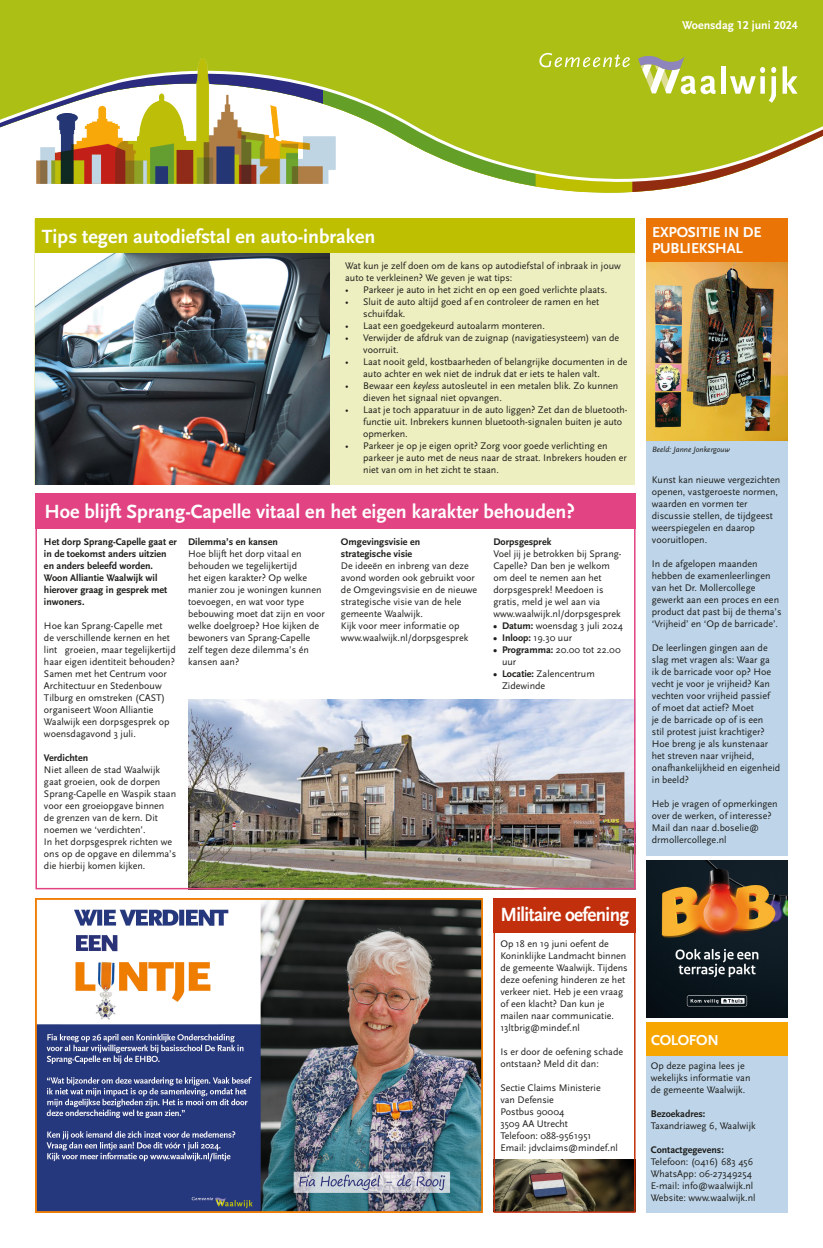
<style>
.page{position:relative;width:823px;height:1248px;background:#fff}
.page>*{position:absolute;margin:0;border:0;box-sizing:border-box;transform-origin:0 0}
.Tekst_lichtblauw_kader{font:700 20px "Scala Sans Pro";color:#fff}
.Platte_tekst_zwart{font:700 20px "Scala Sans Pro";color:#fff}
.Tekst_lichtblauw_kader-2{font:700 20px "Scala Sans Pro";letter-spacing:-.03em;color:#fff;scale:.95 1}
.No_Spacing{font:700 15px/16px "Scala Sans Pro";letter-spacing:-.01em;color:#fff}
.koppen_kolom_rechts{font:700 15px "Scala Sans Pro";letter-spacing:-.03em;color:#fff}
.t1{font:700 12px "Scala Sans Pro";color:#fff}
.Platte_tekst_zwart-2{font:10px/12px "Scala Sans Pro";color:#1d1d1b}
.t2{font:700 10px/12px "Scala Sans Pro";color:#1d1d1b}
.Tekst_lichtblauw_kader-3{font:italic 8px "Scala Sans Pro";color:#1d1d1b}
.s1{font-style:italic}
.s2{font-weight:700}
.s3{font-weight:400}
</style>
<div class="page">
<img style="left:496px;top:1159px;width:136px;height:50px">
<img style="left:35px;top:898px;width:447px;height:314px">
<div style="left:35px;top:219px;width:599px;height:265px;background:#eeefc0"></div>
<svg style="left:632px;top:183px;width:66px;height:9px"></svg>
<svg style="left:0;top:0;width:822px;height:183px;background:#b3c431"></svg>
<div style="left:720px;top:66px;width:5px;height:28px;background:#fff"></div>
<svg style="left:729px;top:67px;width:46px;height:36px"></svg>
<svg style="left:782px;top:66px;width:15px;height:28px"></svg>
<svg style="left:637px;top:56px;width:78px;height:38px"></svg>
<svg style="left:539px;top:53px;width:90px;height:14px"></svg>
<img style="left:37px;top:59px;width:298px;height:125px">
<div style="left:645px;top:1055px;width:142px;height:157px;background:#bed5e9"></div>
<div style="left:645px;top:1022px;width:142px;height:33px;background:#f7a600"></div>
<div style="left:35px;top:219px;width:599px;height:34px;background:#bdbf00"></div>
<div style="left:645px;top:440px;width:142px;height:415px;background:#bed5e9"></div>
<img style="left:646px;top:262px;width:141px;height:178px">
<div style="left:646px;top:218px;width:141px;height:44px;background:#ea7406"></div>
<img style="left:35px;top:253px;width:294px;height:231px">
<div style="left:493px;top:898px;width:142px;height:34px;background:#c22f0c"></div>
<div style="left:493px;top:898px;width:142px;height:314px;border:2px solid #c22f0c"></div>
<img style="left:188px;top:699px;width:444px;height:187px">
<div style="left:35px;top:493px;width:600px;height:35px;background:#e24383"></div>
<img style="left:646px;top:860px;width:141px;height:157px">
<p class="t1" style="left:681px;top:18px;width:117px">Woensdag 12 juni 2024</p>
<p class="Platte_tekst_zwart" style="left:42px;top:225px;width:335px">Tips tegen autodiefstal en auto-inbraken</p>
<p class="Platte_tekst_zwart-2" style="left:345px;top:260px;width:277px">Wat kun je zelf doen om de kans op autodiefstal of inbraak in jouw auto te verkleinen? We geven je wat tips:</p>
<p class="Platte_tekst_zwart-2" style="left:345px;top:284px;width:263px">• Parkeer je auto in het zicht en op een goed verlichte plaats.</p>
<p class="Platte_tekst_zwart-2" style="left:363px;top:296px;width:237px;text-indent:-18px">• Sluit de auto altijd goed af en controleer de ramen en het schuifdak.</p>
<p class="Platte_tekst_zwart-2" style="left:345px;top:320px;width:201px">• Laat een goedgekeurd autoalarm monteren.</p>
<p class="Platte_tekst_zwart-2" style="left:363px;top:332px;width:257px;text-indent:-18px">• Verwijder de afdruk van de zuignap (navigatiesysteem) van de voorruit.</p>
<p class="Platte_tekst_zwart-2" style="left:363px;top:356px;width:266px;text-indent:-18px">• Laat nooit geld, kostbaarheden of belangrijke documenten in de auto achter en wek niet de indruk dat er iets te halen valt.</p>
<p class="Platte_tekst_zwart-2" style="left:363px;top:380px;width:256px;text-indent:-18px">• Bewaar een <span class="s1">keyless</span> autosleutel in een metalen blik. Zo kunnen dieven het signaal niet opvangen.</p>
<p class="Platte_tekst_zwart-2" style="left:363px;top:404px;width:266px;text-indent:-18px">• Laat je toch apparatuur in de auto liggen? Zet dan de bluetooth&shy;functie uit. Inbrekers kunnen bluetooth-signalen buiten je auto opmerken.</p>
<p class="Platte_tekst_zwart-2" style="left:363px;top:440px;width:265px;text-indent:-18px">• Parkeer je op je eigen oprit? Zorg voor goede verlichting en parkeer je auto met de neus naar de straat. Inbrekers houden er niet van om in het zicht te staan.</p>
<p class="Tekst_lichtblauw_kader" style="left:44px;top:499px;width:531px">Hoe blijft Sprang-Capelle vitaal en het eigen karakter behouden?</p>
<p class="t2" style="left:188px;top:535px;width:91px">Dilemma’s en kansen</p>
<p class="Platte_tekst_zwart-2" style="left:188px;top:547px;width:138px">Hoe blijft het dorp vitaal en behouden we tegelijkertijd<br>het eigen karakter? Op welke manier zou je woningen kunnen toevoegen, en wat voor type bebouwing moet dat zijn en voor welke doelgroep? Hoe kijken de bewoners van Sprang-Capelle zelf tegen deze dilemma’s én kansen aan?</p>
<p class="t2" style="left:44px;top:535px;width:134px">Het dorp Sprang-Capelle gaat er in de toekomst anders uitzien en anders beleefd worden.<br>Woon Alliantie Waalwijk wil hierover graag in gesprek met inwoners.</p>
<p class="Platte_tekst_zwart-2" style="left:44px;top:619px;width:133px">Hoe kan Sprang-Capelle met<br>de verschillende kernen en het lint groeien, maar tegelijkertijd haar eigen identiteit behouden?<br>Samen met het Centrum voor<br>Architectuur en Stedenbouw<br>Tilburg en omstreken (CAST) organiseert Woon Alliantie<br>Waalwijk een dorpsgesprek op woensdagavond 3 juli.</p>
<p class="t2" style="left:44px;top:751px;width:46px">Verdichten</p>
<p class="Platte_tekst_zwart-2" style="left:44px;top:763px;width:134px">Niet alleen de stad Waalwijk gaat groeien, ook de dorpen<br>Sprang-Capelle en Waspik staan voor een groeiopgave binnen de grenzen van de kern. Dit noemen we ‘verdichten’.<br>In het dorpsgesprek richten we ons op de opgave en dilemma’s die hierbij komen kijken.</p>
<p class="t2" style="left:493px;top:535px;width:59px">Dorpsgesprek</p>
<p class="Platte_tekst_zwart-2" style="left:493px;top:547px;width:129px">Voel jij je betrokken bij Sprang-<br>Capelle? Dan ben je welkom om deel te nemen aan het dorpsgesprek! Meedoen is gratis, meld je wel aan via www.waalwijk.nl/dorpsgesprek</p>
<p class="Platte_tekst_zwart-2" style="left:493px;top:619px;width:131px"><span class="s2">• Datum:</span> woensdag 3 juli 2024</p>
<p class="t2" style="left:493px;top:631px;width:80px">• Inloop: <span class="s3">19.30 uur</span></p>
<p class="Platte_tekst_zwart-2" style="left:501px;top:643px;width:120px;text-indent:-9px"><span class="s2">• Programma:</span> 20.00 tot 22.00 uur</p>
<p class="Platte_tekst_zwart-2" style="left:501px;top:667px;width:94px;text-indent:-9px"><span class="s2">• Locatie:</span> Zalencentrum<br>Zidewinde</p>
<p class="t2" style="left:341px;top:535px;width:81px">Omgevingsvisie en</p>
<p class="t2" style="left:341px;top:547px;width:73px">strategische visie</p>
<p class="Platte_tekst_zwart-2" style="left:341px;top:559px;width:138px">De ideeën en inbreng van deze avond worden ook gebruikt voor de Omgevingsvisie en de nieuwe strategische visie van de hele gemeente Waalwijk.<br>Kijk voor meer informatie op www.waalwijk.nl/dorpsgesprek</p>
<p class="Tekst_lichtblauw_kader-2" style="left:500px;top:902px;width:137px">Militaire oefening</p>
<p class="Platte_tekst_zwart-2" style="left:500px;top:937px;width:129px">Op 18 en 19 juni oefent de<br>Koninklijke Landmacht binnen de gemeente Waalwijk. Tijdens deze oefening hinderen ze het verkeer niet. Heb je een vraag of een klacht? Dan kun je mailen naar communicatie.<br>13ltbrig@mindef.nl</p>
<p class="Platte_tekst_zwart-2" style="left:500px;top:1045px;width:124px">Is er door de oefening schade ontstaan? Meld dit dan:</p>
<p class="Platte_tekst_zwart-2" style="left:500px;top:1081px;width:102px">Sectie Claims Ministerie van Defensie</p>
<p class="Platte_tekst_zwart-2" style="left:500px;top:1105px;width:65px">Postbus 90004</p>
<p class="Platte_tekst_zwart-2" style="left:500px;top:1117px;width:69px">3509 AA Utrecht</p>
<p class="Platte_tekst_zwart-2" style="left:500px;top:1129px;width:92px">Telefoon: 088-9561951</p>
<p class="Platte_tekst_zwart-2" style="left:500px;top:1141px;width:119px">Email: jdvclaims@mindef.nl</p>
<p class="No_Spacing" style="left:651px;top:224px;width:111px">EXPOSITIE IN DE<br>PUBLIEKSHAL</p>
<p class="Tekst_lichtblauw_kader-3" style="left:651px;top:444px;width:79px">Beeld: Janne Jonkergouw</p>
<p class="Platte_tekst_zwart-2" style="left:651px;top:473px;width:130px">Kunst kan nieuwe vergezichten openen, vastgeroeste normen, waarden en vormen ter discussie stellen, de tijdgeest weerspiegelen en daarop vooruitlopen.</p>
<p class="Platte_tekst_zwart-2" style="left:651px;top:557px;width:131px">In de afgelopen maanden hebben de examenleerlingen van het Dr. Mollercollege gewerkt aan een proces en een product dat past bij de thema’s ‘Vrijheid’ en ‘Op de barricade’.</p>
<p class="Platte_tekst_zwart-2" style="left:651px;top:641px;width:130px">De leerlingen gingen aan de slag met vragen als: Waar ga<br>ik de barricade voor op? Hoe vecht je voor je vrijheid? Kan vechten voor vrijheid passief of moet dat actief? Moet<br>je de barricade op of is een<br>stil protest juist krachtiger?<br>Hoe breng je als kunstenaar het streven naar vrijheid, onafhankelijkheid en eigenheid in beeld?</p>
<p class="Platte_tekst_zwart-2" style="left:651px;top:797px;width:127px">Heb je vragen of opmerkingen over de werken, of interesse?<br>Mail dan naar d.boselie@ drmollercollege.nl</p>
<p class="koppen_kolom_rechts" style="left:651px;top:1030px;width:69px">COLOFON</p>
<p class="Platte_tekst_zwart-2" style="left:650px;top:1059px;width:101px">Op deze pagina lees je wekelijks informatie van de gemeente Waalwijk.</p>
<p class="t2" style="left:650px;top:1107px;width:56px">Bezoekadres:</p>
<p class="Platte_tekst_zwart-2" style="left:650px;top:1119px;width:106px">Taxandriaweg 6, Waalwijk</p>
<p class="Platte_tekst_zwart-2" style="left:650px;top:1143px;width:104px"><span class="s2">Contactgegevens:<br></span>Telefoon: (0416) 683 456</p>
<p class="Platte_tekst_zwart-2" style="left:650px;top:1167px;width:102px">WhatsApp: 06-27349254</p>
<p class="Platte_tekst_zwart-2" style="left:650px;top:1179px;width:104px">E-mail: info@waalwijk.nl</p>
<p class="Platte_tekst_zwart-2" style="left:650px;top:1191px;width:106px">Website: www.waalwijk.nl</p>
</div>
